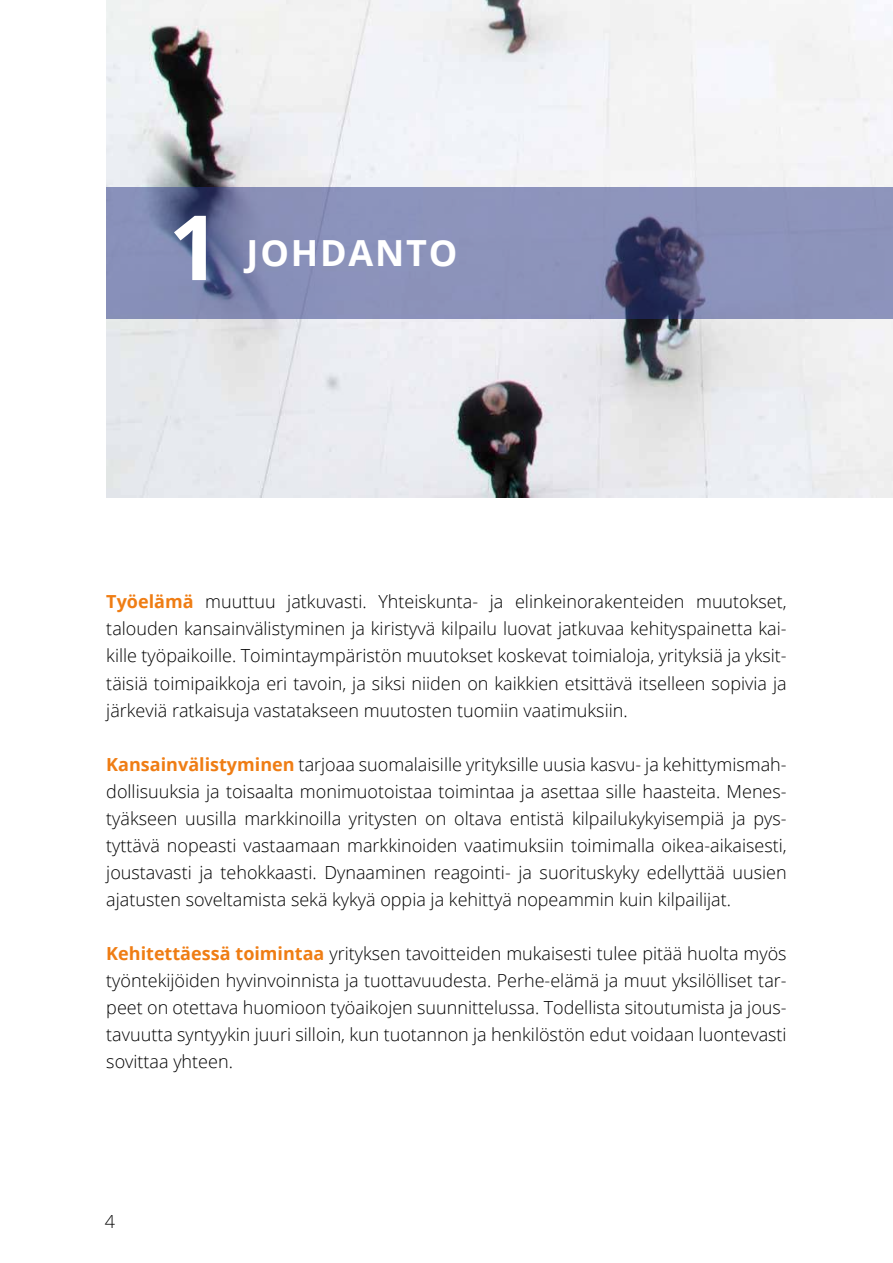
<style>
.page{position:relative;width:893px;height:1263px;background:#fff}
.page>*{position:absolute;margin:0;border:0;box-sizing:border-box;transform-origin:0 0}
.t1{font:700 90px "Open Sans";color:#fff}
.t2{font:700 36px "Open Sans";letter-spacing:.05em;color:#fff}
.t3{font:300 18px/27px "Open Sans";color:#000;text-align:justify}
.s1{font-weight:700;color:#ef7d14}
</style>
<div class="page">
<img style="left:106px;top:0;width:787px;height:497px">
<svg style="left:106px;top:187px;width:787px;height:132px;background:#8087af"></svg>
<h1 class="t1" style="left:169px;top:184px;width:53px">1</h1>
<h2 class="t2" style="left:247px;top:228px;width:212px">JOHDANTO</h2>
<p class="t3" style="left:106px;top:588px;width:682px"><span class="s1">Työelämä</span> muuttuu jatkuvasti. Yhteiskunta- ja elinkeinorakenteiden muutokset, talouden kansainvälistyminen ja kiristyvä kilpailu luovat jatkuvaa kehityspainetta kai&shy;kille työpaikoille. Toimintaympäristön muutokset koskevat toimialoja, yrityksiä ja yksit&shy;täisiä toimipaikkoja eri tavoin, ja siksi niiden on kaikkien etsittävä itselleen sopivia ja järkeviä ratkaisuja vastatakseen muutosten tuomiin vaatimuksiin.</p>
<p class="t3" style="left:106px;top:750px;width:682px"><span class="s1">Kansainvälistyminen</span> tarjoaa suomalaisille yrityksille uusia kasvu- ja kehittymismah&shy;dollisuuksia ja toisaalta monimuotoistaa toimintaa ja asettaa sille haasteita. Menes&shy;tyäkseen uusilla markkinoilla yritysten on oltava entistä kilpailukykyisempiä ja pys&shy;tyttävä nopeasti vastaamaan markkinoiden vaatimuksiin toimimalla oikea-aikaisesti, joustavasti ja tehokkaasti. Dynaaminen reagointi- ja suorituskyky edellyttää uusien ajatusten soveltamista sekä kykyä oppia ja kehittyä nopeammin kuin kilpailijat.</p>
<p class="t3" style="left:106px;top:939px;width:682px"><span class="s1">Kehitettäessä toimintaa</span> yrityksen tavoitteiden mukaisesti tulee pitää huolta myös työntekijöiden hyvinvoinnista ja tuottavuudesta. Perhe-elämä ja muut yksilölliset tar&shy;peet on otettava huomioon työaikojen suunnittelussa. Todellista sitoutumista ja jous&shy;tavuutta syntyykin juuri silloin, kun tuotannon ja henkilöstön edut voidaan luontevasti sovittaa yhteen.</p>
<p class="t3" style="left:105px;top:1207px;width:12px">4</p>
</div>
